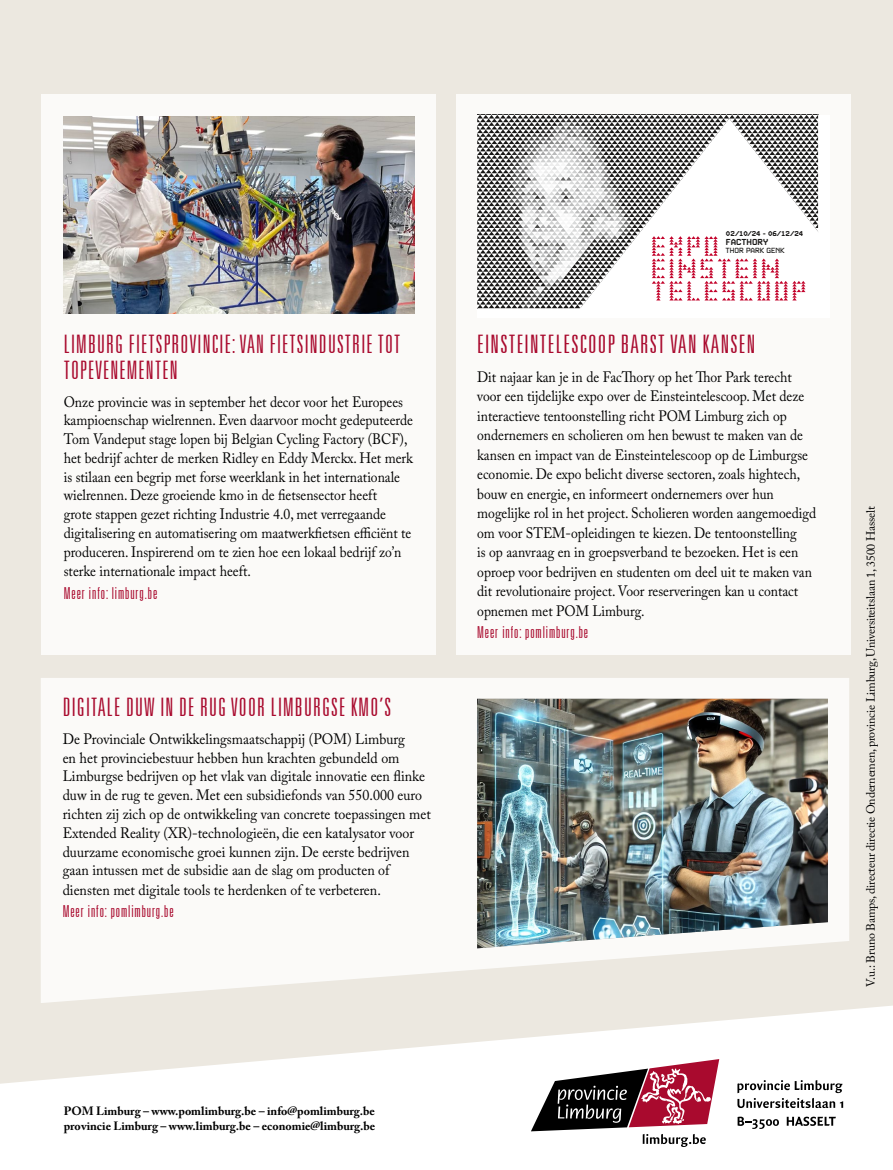
<style>
.page{position:relative;width:893px;height:1170px;background:#fff}
.page>*{position:absolute;margin:0;border:0;box-sizing:border-box;transform-origin:0 0}
.t1{font:300 ultra-condensed 25.5px/25.5px "Univers LT";letter-spacing:.05em;color:#a90a2e;scale:.93 1}
.t2{font:300 ultra-condensed 25.5px "Univers LT";letter-spacing:.05em;color:#a90a2e}
.t3{font:300 ultra-condensed 16.5px "Univers LT";letter-spacing:.06em;color:#a90a2e;scale:.93 1}
.t4{font:15px/19.5px "Adobe Caslon Pro";color:#000;scale:.91 1}
.t5{font:15px/18.9px "Adobe Caslon Pro";color:#000;scale:.93 1}
.t6{font:700 12px/14.4px "Adobe Caslon Pro";color:#000}
.t7{font:12px "Adobe Caslon Pro";letter-spacing:-.02em;color:#000}
.t8{font:600 8.7px "Video";color:#181716}
.t9{font:7.5px "Video";color:#181716}
.t10{font:700 7.05px "Video";color:#181716}
</style>
<div class="page">
<div style="left:0;top:0;width:893px;height:1161px;background:#ece8e0"></div>
<svg style="left:0;top:1005px;width:893px;height:156px;fill:#fff"></svg>
<div style="left:457px;top:94px;width:394px;height:560px;background:#fbfaf8"></div>
<div style="left:42px;top:94px;width:394px;height:560px;background:#fbfaf8"></div>
<img style="left:64px;top:116px;width:351px;height:197px">
<svg style="left:737px;top:1079px;width:106px;height:28px;background:#c4c4c4"></svg>
<svg style="left:738px;top:1116px;width:41px;height:12px"></svg>
<svg style="left:787px;top:1116px;width:49px;height:9px"></svg>
<svg style="left:531px;top:1058px;width:188px;height:88px;background:#a48189"></svg>
<svg style="left:41px;top:678px;width:808px;height:324px;background:#f8f7f4"></svg>
<img style="left:477px;top:698px;width:351px;height:250px">
<svg style="left:477px;top:115px;width:342px;height:194px"></svg>
<h1 class="t1" style="left:64px;top:331px;width:363px">LIMBURG FIETSPROVINCIE: VAN FIETSINDUSTRIE TOT<br>TOPEVENEMENTEN</h1>
<p class="t4" style="left:64px;top:392px;width:385px;line-height:18.9px">Onze provincie was in september het decor voor het Europees kampioenschap wielrennen. Even daarvoor mocht gedeputeerde Tom Vandeput stage lopen bij Belgian Cycling Factory (BCF), het bedrijf achter de merken Ridley en Eddy Merckx. Het merk is stilaan een begrip met forse weerklank in het internationale wielrennen. Deze groeiende kmo in de fietsensector heeft<br>grote stappen gezet richting Industrie 4.0, met verregaande digitalisering en automatisering om maatwerkfietsen efficiënt te produceren. Inspirerend om te zien hoe een lokaal bedrijf zo’n sterke internationale impact heeft.</p>
<p class="t3" style="left:64px;top:584px;width:102px">Meer info: limburg.be</p>
<h1 class="t1" style="left:63px;top:693px;width:355px">DIGITALE DUW IN DE RUG VOOR LIMBURGSE KMO’S</h1>
<p class="t5" style="left:63px;top:729px;width:397px">De Provinciale Ontwikkelingsmaatschappij (POM) Limburg<br>en het provinciebestuur hebben hun krachten gebundeld om Limburgse bedrijven op het vlak van digitale innovatie een flinke duw in de rug te geven. Met een subsidiefonds van 550.000 euro richten zij zich op de ontwikkeling van concrete toepassingen met Extended Reality (XR)-technologieën, die een katalysator voor duurzame economische groei kunnen zijn. De eerste bedrijven gaan intussen met de subsidie aan de slag om producten of diensten met digitale tools te herdenken of te verbeteren.</p>
<p class="t3" style="left:63px;top:902px;width:121px">Meer info: pomlimburg.be</p>
<p class="t10" style="left:726px;top:229px;width:79px">02/10/24 - 06/12/24</p>
<p class="t8" style="left:726px;top:236px;width:44px">FACTHORY</p>
<p class="t9" style="left:726px;top:245px;width:60px">THOR PARK GENK</p>
<h1 class="t2" style="left:477px;top:331px;width:279px">EINSTEINTELESCOOP BARST VAN KANSEN</h1>
<p class="t4" style="left:477px;top:367px;width:374px">Dit najaar kan je in de FacThory op het Thor Park terecht voor een tijdelijke expo over de Einsteintelescoop. Met deze interactieve tentoonstelling richt POM Limburg zich op ondernemers en scholieren om hen bewust te maken van de kansen en impact van de Einsteintelescoop op de Limburgse economie. De expo belicht diverse sectoren, zoals hightech, bouw en energie, en informeert ondernemers over hun mogelijke rol in het project. Scholieren worden aangemoedigd om voor STEM-opleidingen te kiezen. De tentoonstelling<br>is op aanvraag en in groepsverband te bezoeken. Het is een oproep voor bedrijven en studenten om deel uit te maken van dit revolutionaire project. Voor reserveringen kan u contact opnemen met POM Limburg.</p>
<p class="t3" style="left:477px;top:624px;width:121px">Meer info: pomlimburg.be</p>
<p class="t6" style="left:64px;top:1103px;width:313px">POM Limburg – www.pomlimburg.be – info@pomlimburg.be provincie Limburg – www.limburg.be – economie@limburg.be</p>
<p class="t7" style="left:864px;top:986px;width:481px;rotate:-90deg">V.u.: Bruno Bamps, directeur directie Ondernemen, provincie Limburg, Universiteitslaan 1, 3500 Hasselt</p>
</div>
